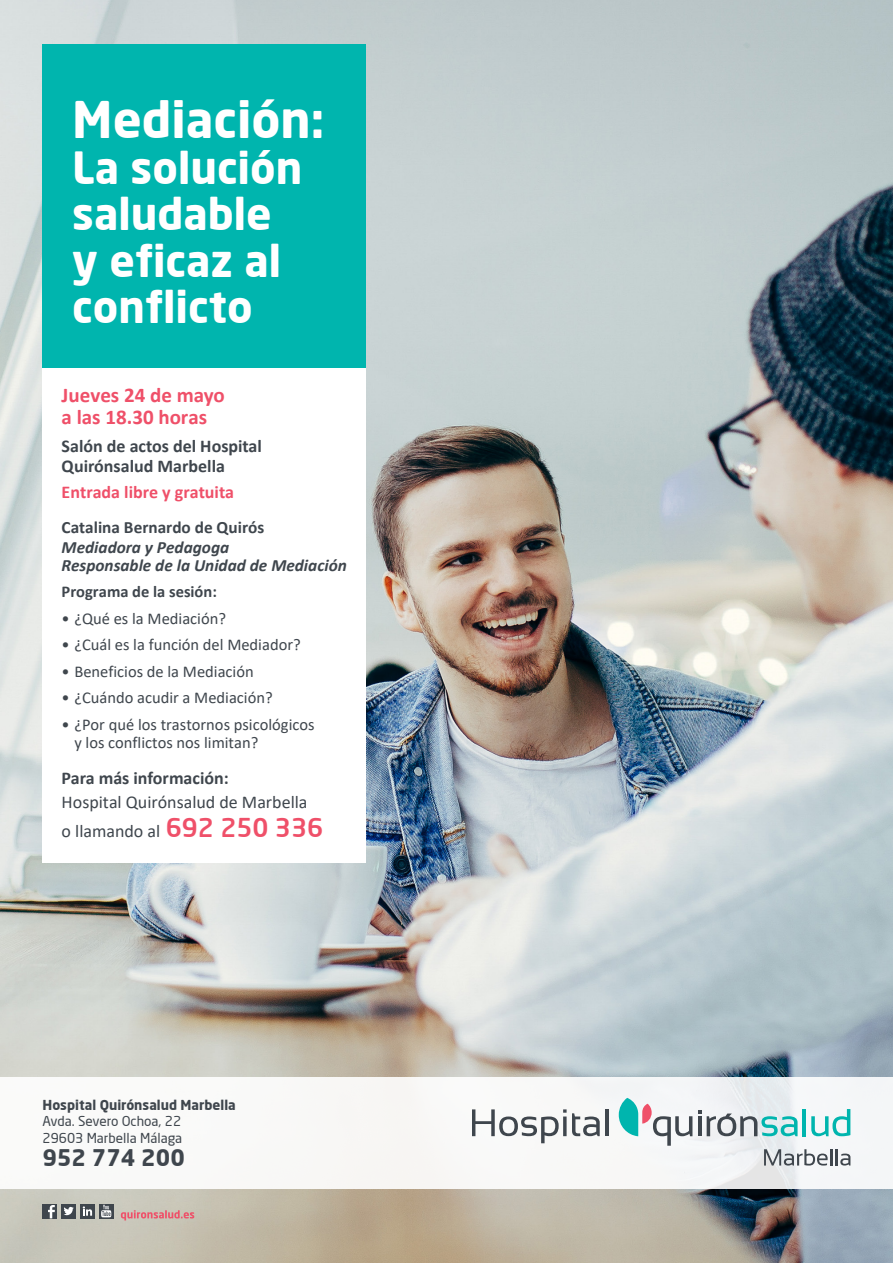
<style>
.page{position:relative;width:893px;height:1263px;background:#fff}
.page>*{position:absolute;margin:0;border:0;box-sizing:border-box;transform-origin:0 0}
.t1{font:700 49.5px "Neo Sans";color:#fff}
.t2{font:700 43.5px/46.3px "Neo Sans";color:#fff}
.t3{font:500 25.5px "Neo Sans";color:#ef5069}
.t4{font:700 22.5px "Neo Sans";color:#3f464d}
.t5{font:700 21px/22.5px "Calibri";color:#ef5069}
.t6{font:700 18px/19.5px "Calibri";color:#3f464d}
.t7{font:18px "Calibri";color:#3f464d}
.t8{font:700 18px "Calibri";color:#ef5069}
.t9{font:700 17.25px/19.5px "Calibri";color:#3f464d}
.t10{font:italic 700 17.25px "Calibri";color:#3f464d}
.t11{font:16.5px/18px "Calibri";color:#3f464d}
.t12{font:700 16.5px "Calibri";color:#3f464d}
.t13{font:13.5px "Neo Sans";color:#3f464d}
.t14{font:700 13.5px "Neo Sans";color:#3f464d}
.s1{font-style:italic}
</style>
<div class="page">
<img style="left:0;top:0;width:893px;height:1263px">
<div style="left:0;top:1077px;width:893px;height:111px;background:#f8f8f7"></div>
<div style="left:43px;top:45px;width:323px;height:323px;background:#00b5ae"></div>
<div style="left:43px;top:368px;width:323px;height:494px;background:#fff"></div>
<hr style="left:803px;top:1109px;width:3px;height:27px;background:#00b5ae">
<svg style="left:811px;top:1109px;width:39px;height:27px"></svg>
<hr style="left:698px;top:1116px;width:3px;height:20px;background:#3f464d">
<svg style="left:707px;top:1113px;width:90px;height:23px"></svg>
<svg style="left:619px;top:1098px;width:73px;height:48px"></svg>
<svg style="left:764px;top:1149px;width:86px;height:16px"></svg>
<svg style="left:472px;top:1109px;width:128px;height:34px"></svg>
<hr style="left:605px;top:1109px;width:3px;height:27px;background:#3f464d">
<svg style="left:121px;top:1210px;width:73px;height:10px"></svg>
<div style="left:61px;top:1204px;width:15px;height:14px;background:#3f464d"></div>
<svg style="left:64px;top:1207px;width:10px;height:8px"></svg>
<div style="left:80px;top:1204px;width:15px;height:14px;background:#3f464d"></div>
<svg style="left:83px;top:1206px;width:9px;height:10px"></svg>
<div style="left:99px;top:1204px;width:15px;height:14px;background:#3f464d"></div>
<svg style="left:101px;top:1205px;width:10px;height:12px"></svg>
<div style="left:43px;top:1204px;width:14px;height:14px;background:#3f464d"></div>
<svg style="left:48px;top:1205px;width:7px;height:13px"></svg>
<p class="t1" style="left:72px;top:87px;width:254px">Mediación:</p>
<p class="t2" style="left:72px;top:143px;width:232px">La solución saludable y eficaz al conflicto</p>
<p class="t5" style="left:62px;top:383px;width:165px">Jueves 24 de mayo a las 18.30 horas</p>
<p class="t6" style="left:62px;top:436px;width:202px">Salón de actos del Hospital<br>Quirónsalud Marbella</p>
<p class="t8" style="left:62px;top:479px;width:174px">Entrada libre y gratuita</p>
<p class="t9" style="left:62px;top:518px;width:204px">Catalina Bernardo de Quirós<br><span class="s1">Mediadora y Pedagoga</span></p>
<p class="t10" style="left:62px;top:553px;width:287px">Responsable de la Unidad de Mediación</p>
<p class="t12" style="left:62px;top:580px;width:157px">Programa de la sesión:</p>
<p class="t11" style="left:62px;top:609px;width:166px">• ¿Qué es la Mediación?</p>
<p class="t11" style="left:62px;top:635px;width:241px">• ¿Cuál es la función del Mediador?</p>
<p class="t11" style="left:62px;top:662px;width:194px">• Beneficios de la Mediación</p>
<p class="t11" style="left:62px;top:688px;width:213px">• ¿Cuándo acudir a Mediación?</p>
<p class="t11" style="left:74px;top:715px;width:242px;text-indent:-13px">• ¿Por qué los trastornos psicológicos y los conflictos nos limitan?</p>
<p class="t6" style="left:62px;top:768px;width:169px">Para más información:</p>
<p class="t7" style="left:62px;top:790px;width:247px">Hospital Quirónsalud de Marbella</p>
<p class="t7" style="left:62px;top:818px;width:100px">o llamando al</p>
<p class="t3" style="left:166px;top:811px;width:159px">692 250 336</p>
<p class="t14" style="left:43px;top:1096px;width:195px">Hospital Quirónsalud Marbella</p>
<p class="t13" style="left:43px;top:1113px;width:140px">Avda. Severo Ochoa, 22</p>
<p class="t13" style="left:43px;top:1129px;width:141px">29603 Marbella Málaga</p>
<p class="t4" style="left:43px;top:1143px;width:144px">952 774 200</p>
</div>
